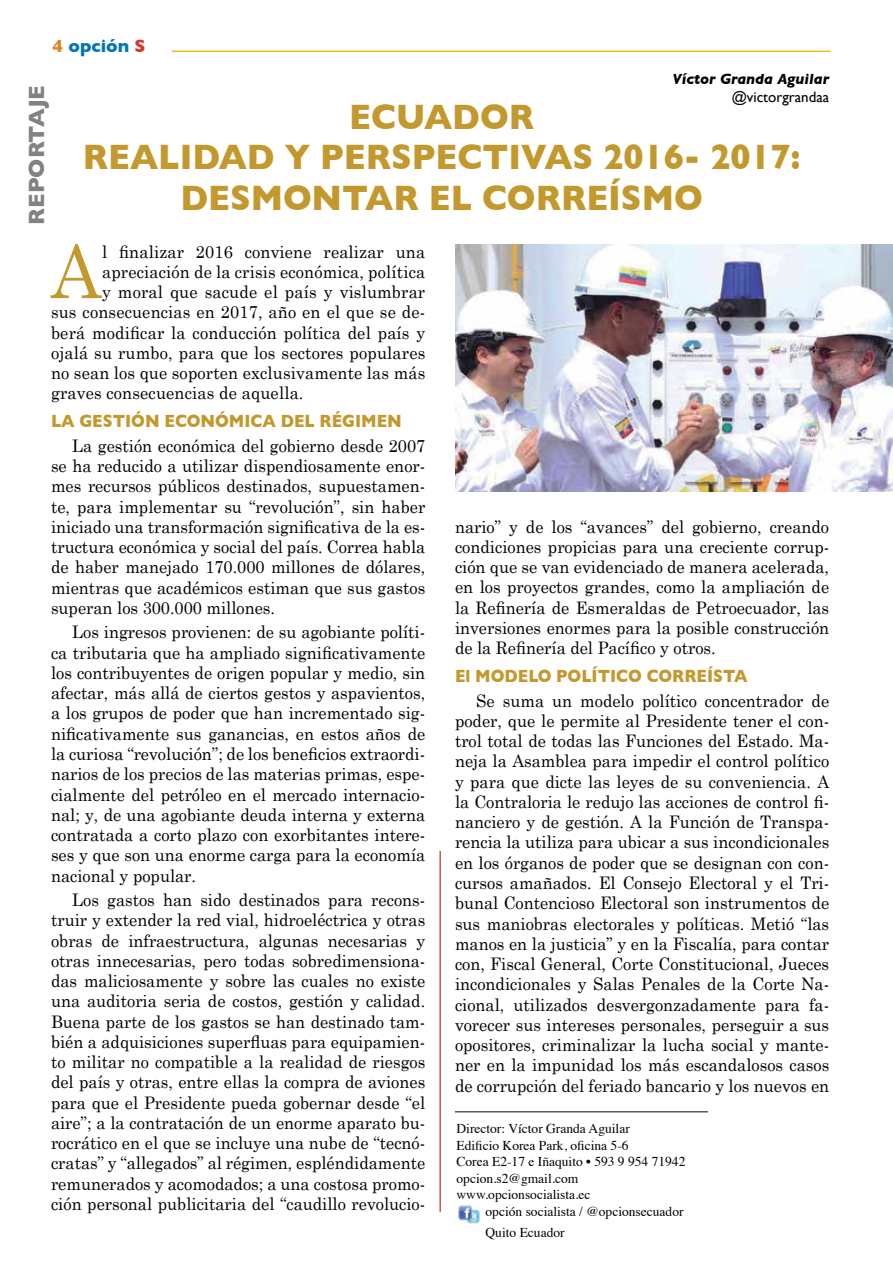
<style>
.page{position:relative;width:893px;height:1276px;background:#fff}
.page>*{position:absolute;margin:0;border:0;box-sizing:border-box;transform-origin:0 0}
.t1{font:73.35px "Century Schoolbook";color:#c3982d;scale:.95 1}
.t2{font:700 36px/40.5px "Gill Sans";color:#c3982d;text-align:center;scale:.94 1}
.t3{font:700 22.5px "Gill Sans";color:#808285}
.t4{font:700 18px "Gill Sans";color:#c3982d;scale:.9 1}
.t5{font:700 18px "Gill Sans";color:#0077b6}
.t6{font:17.25px/20.2px "Century Schoolbook";letter-spacing:.01em;color:#000;text-align:justify;scale:.95 1}
.t7{font:italic 700 15px "Gill Sans";color:#000}
.t8{font:15px "Gill Sans";color:#000}
.t9{font:13.5px/16.5px "Times";color:#000}
.s1{color:#d88624}
.s2{color:#e13328}
</style>
<div class="page">
<hr style="left:172px;top:51px;width:659px;height:1px;background:#fdb913">
<hr style="left:440px;top:851px;width:1px;height:361px;background:#c4161c">
<img style="left:455px;top:245px;width:438px;height:247px">
<img style="left:458px;top:1205px;width:22px;height:19px">
<hr style="left:455px;top:1111px;width:253px;height:1px;background:#58595b">
<p class="t5" style="left:53px;top:35px;width:95px"><span class="s1">4</span> opción <span class="s2">S</span></p>
<h3 class="t3" style="left:23px;top:225px;width:141px;rotate:-90deg">REPORTAJE</h3>
<p class="t7" style="left:673px;top:71px;width:158px">Víctor Granda Aguilar</p>
<p class="t8" style="left:732px;top:88px;width:99px">@victorgrandaa</p>
<h2 class="t2" style="left:83px;top:96px;width:765px">ECUADOR<br>REALIDAD Y PERSPECTIVAS 2016- 2017:<br>DESMONTAR EL CORREÍSMO</h2>
<h1 class="t1" style="left:51px;top:226px;width:54px">A</h1>
<p class="t6" style="left:102px;top:241px;width:342px">l finalizar 2016 conviene realizar una</p>
<p class="t6" style="left:102px;top:261px;width:342px">apreciación de la crisis económica, política</p>
<p class="t6" style="left:102px;top:281px;width:342px">y moral que sacude el país y vislumbrar</p>
<p class="t6" style="left:51px;top:301px;width:395px">sus consecuencias en 2017, año en el que se de-</p>
<p class="t6" style="left:51px;top:322px;width:395px">berá modificar la conducción política del país y</p>
<p class="t6" style="left:51px;top:342px;width:395px">ojalá su rumbo, para que los sectores populares</p>
<p class="t6" style="left:51px;top:362px;width:395px">no sean los que soporten exclusivamente las más</p>
<p class="t6" style="left:51px;top:382px;width:267px">graves consecuencias de aquella.</p>
<p class="t4" style="left:51px;top:411px;width:391px">LA GESTIÓN ECONÓMICA DEL RÉGIMEN</p>
<p class="t6" style="left:51px;top:435px;width:395px;text-indent:21px">La gestión económica del gobierno desde 2007 se ha reducido a utilizar dispendiosamente enor&shy;mes recursos públicos destinados, supuestamen&shy;te, para implementar su “revolución”, sin haber iniciado una transformación significativa de la es&shy;tructura económica y social del país. Correa habla de haber manejado 170.000 millones de dólares, mientras que académicos estiman que sus gastos superan los 300.000 millones.</p>
<p class="t6" style="left:51px;top:621px;width:395px;text-indent:21px">Los ingresos provienen: de su agobiante políti&shy;ca tributaria que ha ampliado significativamente los contribuyentes de origen popular y medio, sin afectar, más allá de ciertos gestos y aspavientos, a los grupos de poder que han incrementado sig&shy;nificativamente sus ganancias, en estos años de la curiosa “revolución”; de los beneficios extraordi&shy;narios de los precios de las materias primas, espe&shy;cialmente del petróleo en el mercado internacio&shy;nal; y, de una agobiante deuda interna y externa contratada a corto plazo con exorbitantes intere&shy;ses y que son una enorme carga para la economía nacional y popular.</p>
<p class="t6" style="left:51px;top:889px;width:395px;text-indent:21px">Los gastos han sido destinados para recons&shy;truir y extender la red vial, hidroeléctrica y otras obras de infraestructura, algunas necesarias y otras innecesarias, pero todas sobredimensiona&shy;das maliciosamente y sobre las cuales no existe una auditoria seria de costos, gestión y calidad.<br>Buena parte de los gastos se han destinado tam&shy;bién a adquisiciones superfluas para equipamien&shy;to militar no compatible a la realidad de riesgos del país y otras, entre ellas la compra de aviones para que el Presidente pueda gobernar desde “el aire”; a la contratación de un enorme aparato bu&shy;rocrático en el que se incluye una nube de “tecnó&shy;cratas” y “allegados” al régimen, espléndidamente remunerados y acomodados; a una costosa promo&shy;ción personal publicitaria del “caudillo revolucio-</p>
<p class="t6" style="left:455px;top:516px;width:395px">nario” y de los “avances” del gobierno, creando condiciones propicias para una creciente corrup&shy;ción que se van evidenciado de manera acelerada, en los proyectos grandes, como la ampliación de la Refinería de Esmeraldas de Petroecuador, las inversiones enormes para la posible construcción de la Refinería del Pacífico y otros.</p>
<p class="t4" style="left:455px;top:665px;width:327px">El MODELO POLÍTICO CORREÍSTA</p>
<p class="t6" style="left:455px;top:690px;width:395px;text-indent:21px">Se suma un modelo político concentrador de poder, que le permite al Presidente tener el con&shy;trol total de todas las Funciones del Estado. Ma&shy;neja la Asamblea para impedir el control político y para que dicte las leyes de su conveniencia. A la Contraloria le redujo las acciones de control fi&shy;nanciero y de gestión. A la Función de Transpa&shy;rencia la utiliza para ubicar a sus incondicionales en los órganos de poder que se designan con con&shy;cursos amañados. El Consejo Electoral y el Tri&shy;bunal Contencioso Electoral son instrumentos de sus maniobras electorales y políticas. Metió “las manos en la justicia” y en la Fiscalía, para contar con, Fiscal General, Corte Constitucional, Jueces incondicionales y Salas Penales de la Corte Na&shy;cional, utilizados desvergonzadamente para fa&shy;vorecer sus intereses personales, perseguir a sus opositores, criminalizar la lucha social y mante&shy;ner en la impunidad los más escandalosos casos de corrupción del feriado bancario y los nuevos en</p>
<p class="t9" style="left:456px;top:1119px;width:230px">Director: Víctor Granda Aguilar<br>Edificio Korea Park, oficina 5-6<br>Corea E2-17 e Iñaquito • 593 9 954 71942 opcion.s2@gmail.com www.opcionsocialista.ec</p>
<p class="t9" style="left:486px;top:1200px;width:200px;line-height:20.7px">opción socialista / @opcionsecuador<br>Quito Ecuador</p>
</div>
